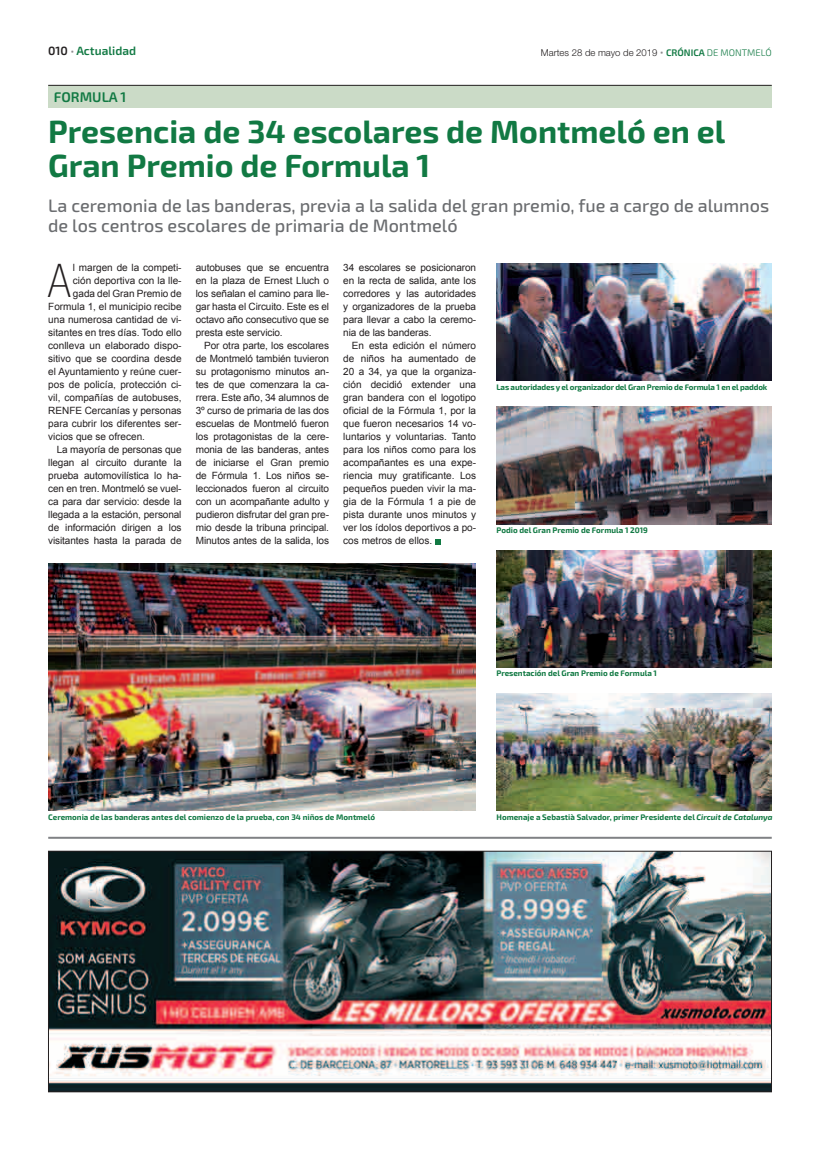
<style>
.page{position:relative;width:820px;height:1163px;background:#fff}
.page>*{position:absolute;margin:0;border:0;box-sizing:border-box;transform-origin:0 0}
.t1{font:100 condensed 46.4px "Helvetica Neue";color:#231f20}
.t2{font:700 32px/34px "Exo 2";color:#117943}
.t3{font:500 18px/20px "Exo 2";color:#6a6c6f}
.t4{font:600 14px "Exo 2";color:#117943}
.t5{font:600 12px "Exo 2";color:#117943}
.t6{font:10px/13px "Arial";color:#231f20;text-align:justify}
.t7{font:300 9.5px "Helvetica Neue";color:#231f20}
.t8{font:700 8px "Exo 2";color:#117943}
.t9{font:700 8px "Exo 2";letter-spacing:-.02em;color:#117943}
.s1{color:#231f20}
.s2{font-weight:700;font-size:13px;color:#8d8b8e}
.s3{font-family:"Exo 2";font-weight:700;font-size:13px;color:#8d8b8e}
.s4{font-family:"Exo 2";font-weight:600;color:#117943}
.s5{font-family:"Exo 2";color:#117943}
.s6{font-style:italic}
</style>
<div class="page">
<hr style="left:48px;top:836px;width:723px;height:2px;background:#808285">
<img style="left:50px;top:852px;width:719px;height:237px">
<div style="left:48px;top:850px;width:723px;height:241px;border:1px solid #231f20"></div>
<img style="left:48px;top:563px;width:427px;height:247px">
<img style="left:496px;top:264px;width:275px;height:117px">
<img style="left:496px;top:550px;width:275px;height:117px">
<img style="left:496px;top:407px;width:275px;height:117px">
<img style="left:496px;top:693px;width:275px;height:117px">
<div style="left:48px;top:85px;width:723px;height:23px;background:#cbdbc7"></div>
<hr style="left:48px;top:85px;width:723px;height:1px;background:#231f20">
<svg style="left:435px;top:539px;width:5px;height:5px"></svg>
<p class="t5" style="left:48px;top:43px;width:89px"><span class="s1">010</span> <span class="s2">·</span> Actualidad</p>
<p class="t7" style="left:540px;top:46px;width:232px">Martes 28 de mayo de 2019 <span class="s3">·</span> <span class="s4">CRÓNICA</span> <span class="s5">DE MONTMELÓ</span></p>
<h3 class="t4" style="left:54px;top:88px;width:74px">FORMULA 1</h3>
<h2 class="t2" style="left:48px;top:116px;width:678px">Presencia de 34 escolares de Montmeló en el<br>Gran Premio de Formula 1</h2>
<h3 class="t3" style="left:48px;top:196px;width:722px">La ceremonia de las banderas, previa a la salida del gran premio, fue a cargo de alumnos de los centros escolares de primaria de Montmeló</h3>
<p class="t6" style="left:196px;top:261px;width:135px">autobuses que se encuentra en la plaza de Ernest Lluch o los señalan el camino para lle&shy;gar hasta el Circuito. Este es el octavo año consecutivo que se presta este servicio.</p>
<p class="t6" style="left:196px;top:339px;width:135px;text-indent:8px">Por otra parte, los escolares de Montmeló también tuvieron su protagonismo minutos an&shy;tes de que comenzara la ca&shy;rrera. Este año, 34 alumnos de 3º curso de primaria de las dos escuelas de Montmeló fueron los protagonistas de la cere&shy;monia de las banderas, antes de iniciarse el Gran premio de Fórmula 1. Los niños se&shy;leccionados fueron al circuito con un acompañante adulto y pudieron disfrutar del gran pre&shy;mio desde la tribuna principal.<br>Minutos antes de la salida, los</p>
<p class="t6" style="left:343px;top:261px;width:134px">34 escolares se posicionaron en la recta de salida, ante los corredores y las autoridades y organizadores de la prueba para llevar a cabo la ceremo&shy;nia de las banderas.</p>
<p class="t6" style="left:343px;top:339px;width:134px;text-indent:8px">En esta edición el número de niños ha aumentado de 20 a 34, ya que la organiza&shy;ción decidió extender una gran bandera con el logotipo oficial de la Fórmula 1, por la que fueron necesarios 14 vo&shy;luntarios y voluntarias. Tanto para los niños como para los acompañantes es una expe&shy;riencia muy gratificante. Los pequeños pueden vivir la ma&shy;gia de la Fórmula 1 a pie de pista durante unos minutos y ver los ídolos deportivos a po&shy;cos metros de ellos.</p>
<h1 class="t1" style="left:48px;top:255px;width:24px">A</h1>
<p class="t6" style="left:73px;top:261px;width:110px">l margen de la competi-</p>
<p class="t6" style="left:73px;top:274px;width:110px">ción deportiva con la lle-</p>
<p class="t6" style="left:73px;top:287px;width:110px">gada del Gran Premio de</p>
<p class="t6" style="left:48px;top:300px;width:135px">Formula 1, el municipio recibe</p>
<p class="t6" style="left:48px;top:313px;width:135px">una numerosa cantidad de vi-</p>
<p class="t6" style="left:48px;top:326px;width:135px">sitantes en tres días. Todo ello</p>
<p class="t6" style="left:48px;top:339px;width:135px">conlleva un elaborado dispo-</p>
<p class="t6" style="left:48px;top:352px;width:135px">sitivo que se coordina desde</p>
<p class="t6" style="left:48px;top:365px;width:135px">el Ayuntamiento y reúne cuer-</p>
<p class="t6" style="left:48px;top:378px;width:135px">pos de policía, protección ci-</p>
<p class="t6" style="left:48px;top:391px;width:135px">vil, compañías de autobuses,</p>
<p class="t6" style="left:48px;top:404px;width:135px">RENFE Cercanías y personas</p>
<p class="t6" style="left:48px;top:417px;width:135px">para cubrir los diferentes ser-</p>
<p class="t6" style="left:48px;top:430px;width:98px">vicios que se ofrecen.</p>
<p class="t6" style="left:57px;top:443px;width:126px">La mayoría de personas que</p>
<p class="t6" style="left:48px;top:456px;width:135px">llegan al circuito durante la</p>
<p class="t6" style="left:48px;top:469px;width:135px">prueba automovilística lo ha-</p>
<p class="t6" style="left:48px;top:482px;width:135px">cen en tren. Montmeló se vuel-</p>
<p class="t6" style="left:48px;top:495px;width:135px">ca para dar servicio: desde la</p>
<p class="t6" style="left:48px;top:508px;width:135px">llegada a la estación, personal</p>
<p class="t6" style="left:48px;top:521px;width:135px">de información dirigen a los</p>
<p class="t6" style="left:48px;top:534px;width:135px">visitantes hasta la parada de</p>
<p class="t9" style="left:496px;top:382px;width:272px">Las autoridades y el organizador del Gran Premio de Formula 1 en el paddok</p>
<p class="t8" style="left:496px;top:525px;width:153px">Podio del Gran Premio de Formula 1 2019</p>
<p class="t8" style="left:496px;top:668px;width:162px">Presentación del Gran Premio de Formula 1</p>
<p class="t8" style="left:48px;top:811px;width:328px">Ceremonia de las banderas antes del comienzo de la prueba, con 34 niños de Montmeló</p>
<p class="t8" style="left:496px;top:811px;width:277px">Homenaje a Sebastià Salvador, primer Presidente del <span class="s6">Circuit de Catalunya</span></p>
</div>
